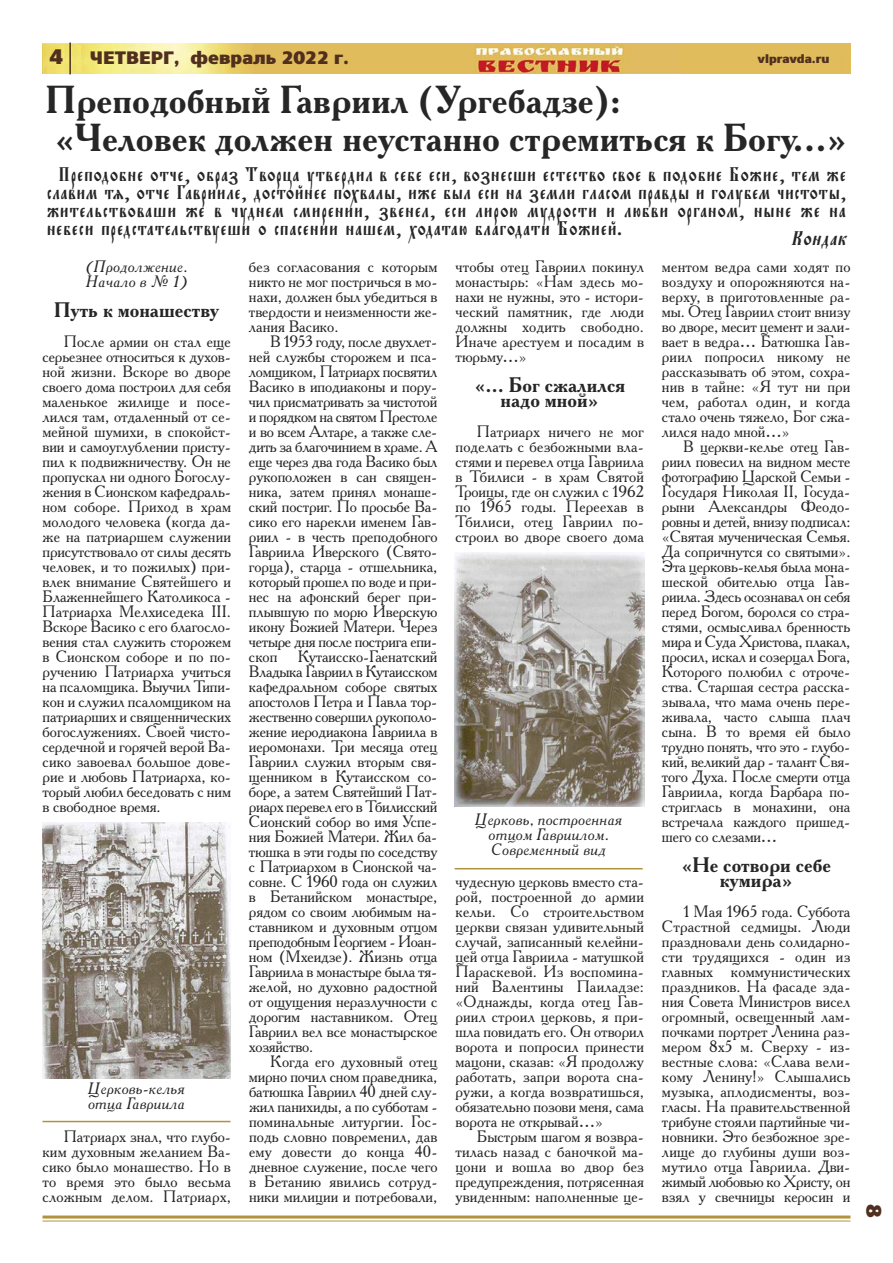
<style>
.page{position:relative;width:893px;height:1263px;background:#fff}
.page>*{position:absolute;margin:0;border:0;box-sizing:border-box;transform-origin:0 0}
.t1{font:700 39px/37.5px "Academy C";color:#272627}
.t2{font:21px/18px "Evangelie";letter-spacing:.05em;color:#272627;text-align:justify}
.t3{font:700 21px/15px "Academy C";color:#272627;text-align:center}
.t4{font:italic 21px "Evangelie";color:#272627}
.t5{font:800 21px "Core Sans N 85";color:#502f1e}
.t6{font:800 18px "Core Sans N 85";color:#502f1e}
.t7{font:16.5px/15px "Academy C";color:#272627;text-align:justify}
.t8{font:italic 16.5px/15px "Academy C";color:#272627}
.t9{font:800 12px "Core Sans N 85";color:#502f1e}
</style>
<div class="page">
<hr style="left:43px;top:1215px;width:807px;height:3px;background:#b2933d">
<hr style="left:43px;top:1220px;width:807px;height:1px;background:#b2933d">
<img style="left:43px;top:44px;width:807px;height:30px">
<hr style="left:69px;top:43px;width:2px;height:31px;background:#502f1e">
<img style="left:43px;top:822px;width:187px;height:256px">
<hr style="left:43px;top:1121px;width:188px;height:1px;background:#b2933d">
<img style="left:454px;top:553px;width:190px;height:253px">
<hr style="left:455px;top:868px;width:188px;height:1px;background:#b2933d">
<p class="t5" style="left:49px;top:43px;width:15px">4</p>
<p class="t6" style="left:90px;top:46px;width:261px">четверг, февраль 2022 г.</p>
<p class="t9" style="left:757px;top:51px;width:74px">vlpravda.ru</p>
<h1 class="t1" style="left:46px;top:81px;width:803px">Преподобный Гавриил (Ургебадзе):<br>«Человек должен неустанно стремиться к Богу…»</h1>
<p class="t2" style="left:47px;top:168px;width:800px;text-indent:12px">Преподобне отче, образ Творца утвердил в себе еси, вознесши естество свое в подобие Божие, тем же славим тя, отче Гаврииле, достойнее похвалы, иже был еси на земли гласом правды и голубем чистоты, жительствоваши же в чуднем смирении, звенел, еси лирою мудрости и любви органом, ныне же на небеси предстательствуеши о спасении нашем, ходатаю благодати Божией.</p>
<p class="t4" style="left:791px;top:229px;width:62px">Кондак</p>
<p class="t8" style="left:86px;top:259px;width:103px">(Продолжение.<br>Начало в № 1)</p>
<p class="t3" style="left:54px;top:302px;width:166px">Путь к монашеству</p>
<p class="t7" style="left:43px;top:334px;width:190px;text-indent:21px">После армии он стал еще серьезнее относиться к духов&shy;ной жизни. Вскоре во дворе своего дома построил для себя маленькое жилище и посе&shy;лился там, отдаленный от се&shy;мейной шумихи, в спокойст&shy;вии и самоуглублении присту&shy;пил к подвижничеству. Он не пропускал ни одного Богослу&shy;жения в Сионском кафедраль&shy;ном соборе. Приход в храм молодого человека (когда да&shy;же на патриаршем служении присутствовало от силы десять человек, и то пожилых) при&shy;влек внимание Святейшего и Блаженнейшего Католикоса - Патриарха Мелхиседека ІІІ.<br>Вскоре Васико с его благосло&shy;вения стал служить сторожем в Сионском соборе и по по&shy;ручению Патриарха учиться на псаломщика. Выучил Типи&shy;кон и служил псаломщиком на патриарших и священнических богослужениях. Своей чисто&shy;сердечной и горячей верой Ва&shy;сико завоевал большое дове&shy;рие и любовь Патриарха, ко&shy;торый любил беседовать с ним в свободное время.</p>
<p class="t8" style="left:88px;top:1081px;width:99px">Церковь-келья отца Гавриила</p>
<p class="t7" style="left:42px;top:1128px;width:190px;text-indent:21px">Патриарх знал, что глубо&shy;ким духовным желанием Ва&shy;сико было монашество. Но в то время это было весьма сложным делом. Патриарх,</p>
<p class="t7" style="left:249px;top:259px;width:190px">без согласования с которым никто не мог постричься в мо&shy;нахи, должен был убедиться в твердости и неизменности же&shy;лания Васико.</p>
<p class="t7" style="left:249px;top:334px;width:190px;text-indent:21px">В 1953 году, после двухлет&shy;ней службы сторожем и пса&shy;ломщиком, Патриарх посвятил Васико в иподиаконы и пору&shy;чил присматривать за чистотой и порядком на святом Престоле и во всем Алтаре, а также сле&shy;дить за благочинием в храме. А еще через два года Васико был рукоположен в сан священ&shy;ника, затем принял монаше&shy;ский постриг. По просьбе Ва&shy;сико его нарекли именем Гав&shy;риил - в честь преподобного Гавриила Иверского (Свято&shy;горца), старца - отшельника, который прошел по воде и при&shy;нес на афонский берег при&shy;плывшую по морю Иверскую икону Божией Матери. Через четыре дня после пострига епи&shy;скоп Кутаисско-Гаенатский Владыка Гавриил в Кутаисском кафедральном соборе святых апостолов Петра и Павла тор&shy;жественно совершил рукополо&shy;жение иеродиакона Гавриила в иеромонахи. Три месяца отец Гавриил служил вторым свя&shy;щенником в Кутаисском со&shy;боре, а затем Святейший Пат&shy;риарх перевел его в Тбилисский Сионский собор во имя Успе&shy;ния Божией Матери. Жил ба&shy;тюшка в эти годы по соседству с Патриархом в Сионской ча&shy;совне. С 1960 года он служил в Бетанийском монастыре, рядом со своим любимым на&shy;ставником и духовным отцом преподобным Георгием - Иоан&shy;ном (Мхеидзе). Жизнь отца Гавриила в монастыре была тя&shy;желой, но духовно радостной от ощущения неразлучности с дорогим наставником. Отец Гавриил вел все монастырское хозяйство.</p>
<p class="t7" style="left:249px;top:1054px;width:190px;text-indent:21px">Когда его духовный отец мирно почил сном праведника, батюшка Гавриил 40 дней слу&shy;жил панихиды, а по субботам - поминальные литургии. Гос&shy;подь словно повременил, дав ему довести до конца 40- дневное служение, после чего в Бетанию явились сотруд&shy;ники милиции и потребовали,</p>
<p class="t7" style="left:455px;top:259px;width:190px">чтобы отец Гавриил покинул монастырь: «Нам здесь мо&shy;нахи не нужны, это - истори&shy;ческий памятник, где люди должны ходить свободно.<br>Иначе арестуем и посадим в тюрьму…»</p>
<p class="t3" style="left:474px;top:377px;width:152px">«… Бог сжалился надо мной»</p>
<p class="t7" style="left:455px;top:424px;width:190px;text-indent:21px">Патриарх ничего не мог поделать с безбожными вла&shy;стями и перевел отца Гавриила в Тбилиси - в храм Святой Троицы, где он служил с 1962 по 1965 годы. Переехав в Тбилиси, отец Гавриил по&shy;строил во дворе своего дома</p>
<p class="t8" style="left:475px;top:811px;width:149px;text-align:center">Церковь, построенная отцом Гавриилом.<br>Современный вид</p>
<p class="t7" style="left:455px;top:874px;width:190px">чудесную церковь вместо ста&shy;рой, построенной до армии кельи. Со строительством церкви связан удивительный случай, записанный келейни&shy;цей отца Гавриила - матушкой Параскевой. Из воспомина&shy;ний Валентины Паиладзе: «Однажды, когда отец Гав&shy;риил строил церковь, я при&shy;шла повидать его. Он отворил ворота и попросил принести мацони, сказав: «Я продолжу работать, запри ворота сна&shy;ружи, а когда возвратишься, обязательно позови меня, сама ворота не открывай…»</p>
<p class="t7" style="left:455px;top:1129px;width:190px;text-indent:21px">Быстрым шагом я возвра&shy;тилась назад с баночкой ма&shy;цони и вошла во двор без предупреждения, потрясенная увиденным: наполненные це-</p>
<p class="t7" style="left:662px;top:259px;width:190px">ментом ведра сами ходят по воздуху и опорожняются на&shy;верху, в приготовленные ра&shy;мы. Отец Гавриил стоит внизу во дворе, месит цемент и зали&shy;вает в ведра… Батюшка Гав&shy;риил попросил никому не рассказывать об этом, сохра&shy;нив в тайне: «Я тут ни при чем, работал один, и когда стало очень тяжело, Бог сжа&shy;лился надо мной…»</p>
<p class="t7" style="left:662px;top:439px;width:190px;text-indent:21px">В церкви-келье отец Гав&shy;риил повесил на видном месте фотографию Царской Семьи - Государя Николая ІІ, Госуда&shy;рыни Александры Феодо&shy;ровны и детей, внизу подписал: «Святая мученическая Семья.<br>Да сопричнутся со святыми».<br>Эта церковь-келья была мона&shy;шеской обителью отца Гав&shy;риила. Здесь осознавал он себя перед Богом, боролся со стра&shy;стями, осмысливал бренность мира и Суда Христова, плакал, просил, искал и созерцал Бога, Которого полюбил с отроче&shy;ства. Старшая сестра расска&shy;зывала, что мама очень пере&shy;живала, часто слыша плач сына. В то время ей было трудно понять, что это - глубо&shy;кий, великий дар - талант Свя&shy;того Духа. После смерти отца Гавриила, когда Барбара по&shy;стриглась в монахини, она встречала каждого пришед&shy;шего со слезами…</p>
<p class="t3" style="left:681px;top:857px;width:151px">«Не сотвори себе кумира»</p>
<p class="t7" style="left:662px;top:904px;width:190px;text-indent:21px">1 Мая 1965 года. Суббота Страстной седмицы. Люди праздновали день солидарно&shy;сти трудящихся - один из главных коммунистических праздников. На фасаде зда&shy;ния Совета Министров висел огромный, освещенный лам&shy;почками портрет Ленина раз&shy;мером 8х5 м. Сверху - из&shy;вестные слова: «Слава вели&shy;кому Ленину!» Слышались музыка, аплодисменты, воз&shy;гласы. На правительственной трибуне стояли партийные чи&shy;новники. Это безбожное зре&shy;лище до глубины души воз&shy;мутило отца Гавриила. Дви&shy;жимый любовью ко Христу, он взял у свечницы керосин и</p>
<p class="t5" style="left:887px;top:1204px;width:15px;rotate:90deg">8</p>
</div>
